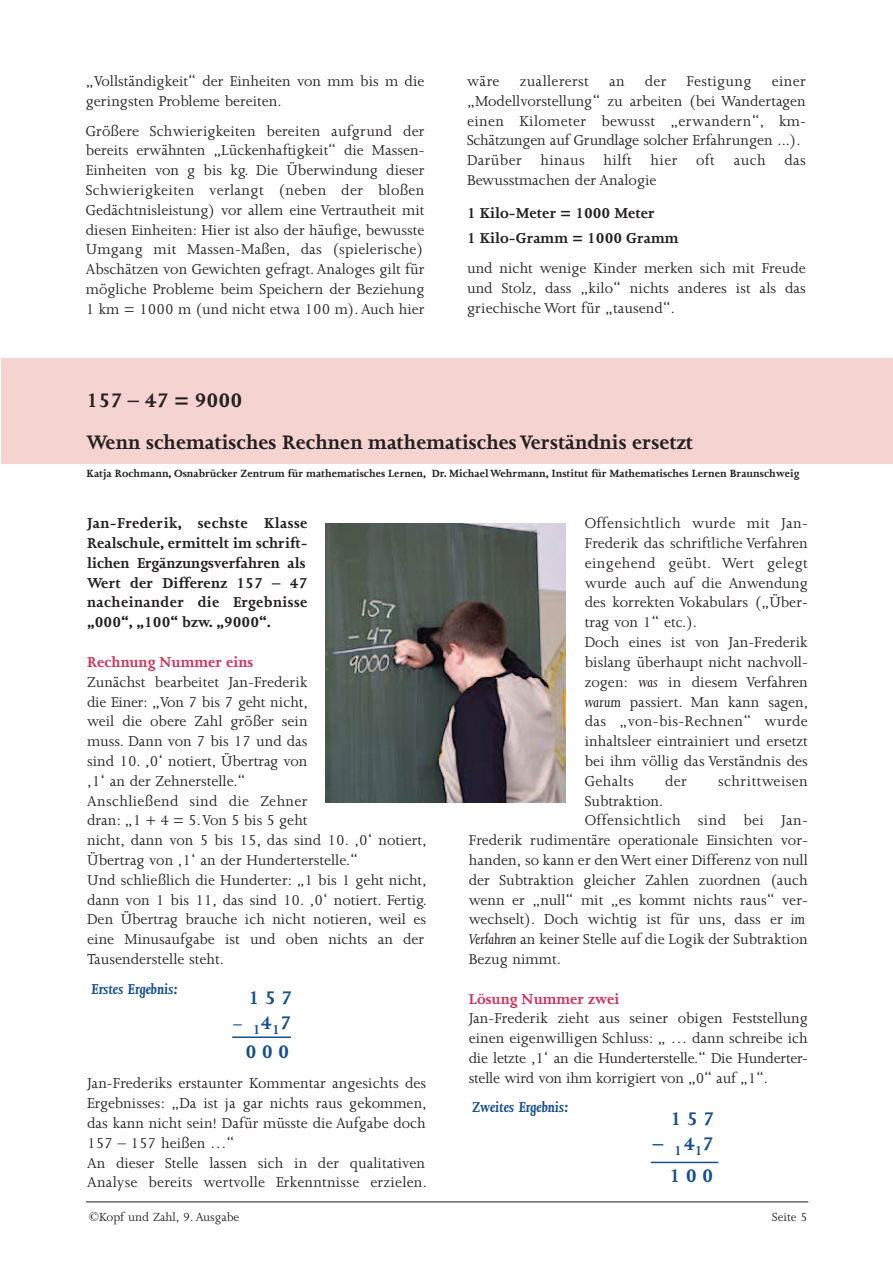
<style>
.page{position:relative;width:893px;height:1263px;background:#fff}
.page>*{position:absolute;margin:0;border:0;box-sizing:border-box;transform-origin:0 0}
.t1{font:700 22.5px/41.2px "Joanna";color:#231f20}
.t2{font:700 21px/32.1px "Joanna";letter-spacing:.245em;color:#154f8c;text-align:right}
.t3{font:16.5px/19.8px "Joanna";color:#231f20}
.t4{font:700 16.5px/19.8px "Joanna";color:#231f20}
.t5{font:16.5px "Joanna";letter-spacing:.02em;color:#231f20}
.t6{font:700 16.5px "Joanna";color:#cf3259}
.t7{font:italic 700 16.5px "Joanna";color:#154f8c}
.t8{font:700 15px "Joanna";color:#154f8c}
.t9{font:13.5px "Joanna";color:#231f20}
.t10{font:700 12px "Joanna";color:#231f20}
.s1{font-style:italic}
</style>
<div class="page">
<div style="left:1px;top:358px;width:892px;height:105px;background:#f4d3d0"></div>
<hr style="left:86px;top:1201px;width:722px;height:1px;background:#231f20">
<img style="left:325px;top:524px;width:240px;height:278px">
<hr style="left:232px;top:1036px;width:59px;height:2px;background:#154f8c">
<hr style="left:651px;top:1162px;width:67px;height:1px;background:#154f8c">
<p class="t3" style="left:86px;top:72px;width:340px">„Vollständigkeit“ der Einheiten von mm bis m die geringsten Probleme bereiten.</p>
<p class="t3" style="left:86px;top:122px;width:340px;text-align:justify">Größere Schwierigkeiten bereiten aufgrund der bereits erwähnten „Lückenhaftigkeit“ die Massen-Einheiten von g bis kg. Die Überwindung dieser Schwierigkeiten verlangt (neben der bloßen Gedächtnisleistung) vor allem eine Vertrautheit mit diesen Einheiten: Hier ist also der häufige, bewusste Umgang mit Massen-Maßen, das (spielerische)<br>Abschätzen von Gewichten gefragt. Analoges gilt für mögliche Probleme beim Speichern der Beziehung 1 km = 1000 m (und nicht etwa 100 m). Auch hier</p>
<p class="t3" style="left:467px;top:72px;width:340px">wäre zuallererst an der Festigung einer „Modellvorstellung“ zu arbeiten (bei Wandertagen einen Kilometer bewusst „erwandern“, km-Schätzungen auf Grundlage solcher Erfahrungen ...).<br>Darüber hinaus hilft hier oft auch das Bewusstmachen der Analogie</p>
<p class="t4" style="left:467px;top:202px;width:213px;line-height:25.3px">1 Kilo-Meter = 1000 Meter<br>1 Kilo-Gramm = 1000 Gramm</p>
<p class="t3" style="left:467px;top:260px;width:340px;text-align:justify">und nicht wenige Kinder merken sich mit Freude und Stolz, dass „kilo“ nichts anderes ist als das griechische Wort für „tausend“.</p>
<h1 class="t1" style="left:87px;top:382px;width:608px">157 – 47 = 9000<br>Wenn schematisches Rechnen mathematischesVerständnis ersetzt</h1>
<p class="t10" style="left:87px;top:469px;width:714px">Katja Rochmann, Osnabrücker Zentrum für mathematisches Lernen, Dr. MichaelWehrmann, Institut für Mathematisches Lernen Braunschweig</p>
<p class="t4" style="left:87px;top:515px;width:222px">Jan-Frederik, sechste Klasse<br>Realschule, ermittelt im schrift&shy;lichen Ergänzungsverfahren als<br>Wert der Differenz 157 – 47 nacheinander die Ergebnisse „000“, „100“ bzw. „9000“.</p>
<p class="t6" style="left:87px;top:656px;width:168px">Rechnung Nummer eins</p>
<p class="t3" style="left:87px;top:673px;width:341px">Zunächst bearbeitet Jan-Frederik<br>die Einer: „Von 7 bis 7 geht nicht,<br>weil die obere Zahl größer sein<br>muss. Dann von 7 bis 17 und das<br>sind 10. ‚0‘ notiert, Übertrag von<br>‚1‘ an der Zehnerstelle.“<br>Anschließend sind die Zehner<br>dran: „1 + 4 = 5.Von 5 bis 5 geht<br>nicht, dann von 5 bis 15, das sind 10. ‚0‘ notiert, Übertrag von ‚1‘ an der Hunderterstelle.“<br>Und schließlich die Hunderter: „1 bis 1 geht nicht, dann von 1 bis 11, das sind 10. ‚0‘ notiert. Fertig.<br>Den Übertrag brauche ich nicht notieren, weil es eine Minusaufgabe ist und oben nichts an der Tausenderstelle steht.</p>
<p class="t7" style="left:91px;top:983px;width:88px">Erstes Ergebnis:</p>
<p class="t2" style="left:249px;top:984px;width:45px">157</p>
<p class="t8" style="left:233px;top:1024px;width:59px"><sup>–</sup> 1<sup>4</sup>1<sup>7</sup></p>
<p class="t2" style="left:246px;top:1037px;width:45px">000</p>
<p class="t3" style="left:87px;top:1075px;width:341px">Jan-Frederiks erstaunter Kommentar angesichts des Ergebnisses: „Da ist ja gar nichts raus gekommen, das kann nicht sein! Dafür müsste die Aufgabe doch 157 – 157 heißen …“<br>An dieser Stelle lassen sich in der qualitativen Analyse bereits wertvolle Erkenntnisse erzielen.</p>
<p class="t3" style="left:585px;top:515px;width:225px">Offensichtlich wurde mit Jan-<br>Frederik das schriftliche Verfahren eingehend geübt. Wert gelegt wurde auch auf die Anwendung des korrekten Vokabulars („Über&shy;trag von 1“ etc.).<br>Doch eines ist von Jan-Frederik bislang überhaupt nicht nachvoll&shy;zogen: <span class="s1">was</span> in diesem Verfahren <span class="s1">warum</span> passiert. Man kann sagen, das „von-bis-Rechnen“ wurde inhaltsleer eintrainiert und ersetzt bei ihm völlig das Verständnis des<br>Gehalts</p>
<p class="t3" style="left:665px;top:772px;width:23px">der</p>
<p class="t5" style="left:718px;top:774px;width:91px">schrittweisen</p>
<p class="t3" style="left:585px;top:792px;width:80px">Subtraktion.</p>
<p class="t5" style="left:585px;top:814px;width:225px">Offensichtlich sind bei Jan-</p>
<p class="t3" style="left:469px;top:832px;width:341px">Frederik rudimentäre operationale Einsichten vor-</p>
<p class="t3" style="left:469px;top:851px;width:341px">handen, so kann er denWert einer Differenz von null</p>
<p class="t3" style="left:469px;top:871px;width:341px">der Subtraktion gleicher Zahlen zuordnen (auch</p>
<p class="t3" style="left:469px;top:891px;width:341px">wenn er „null“ mit „es kommt nichts raus“ ver-</p>
<p class="t3" style="left:469px;top:911px;width:338px">wechselt). Doch wichtig ist für uns, dass er <span class="s1">im</span></p>
<p class="t3" style="left:469px;top:931px;width:341px"><span class="s1">Verfahren</span> an keiner Stelle auf die Logik der Subtraktion</p>
<p class="t3" style="left:469px;top:950px;width:94px">Bezug nimmt.</p>
<p class="t6" style="left:469px;top:992px;width:152px">Lösung Nummer zwei</p>
<p class="t3" style="left:469px;top:1010px;width:341px;text-align:justify">Jan-Frederik zieht aus seiner obigen Feststellung einen eigenwilligen Schluss: „ … dann schreibe ich die letzte ‚1‘ an die Hunderterstelle.“ Die Hunderter&shy;stelle wird von ihm korrigiert von „0“ auf „1“.</p>
<p class="t7" style="left:472px;top:1100px;width:98px">Zweites Ergebnis:</p>
<p class="t2" style="left:670px;top:1104px;width:45px">157</p>
<p class="t2" style="left:653px;top:1129px;width:62px">– <sub>1</sub>4<sub>1</sub>7<br>100</p>
<p class="t9" style="left:89px;top:1212px;width:152px">©Kopf und Zahl, 9. Ausgabe</p>
<p class="t9" style="left:772px;top:1212px;width:37px">Seite 5</p>
</div>
